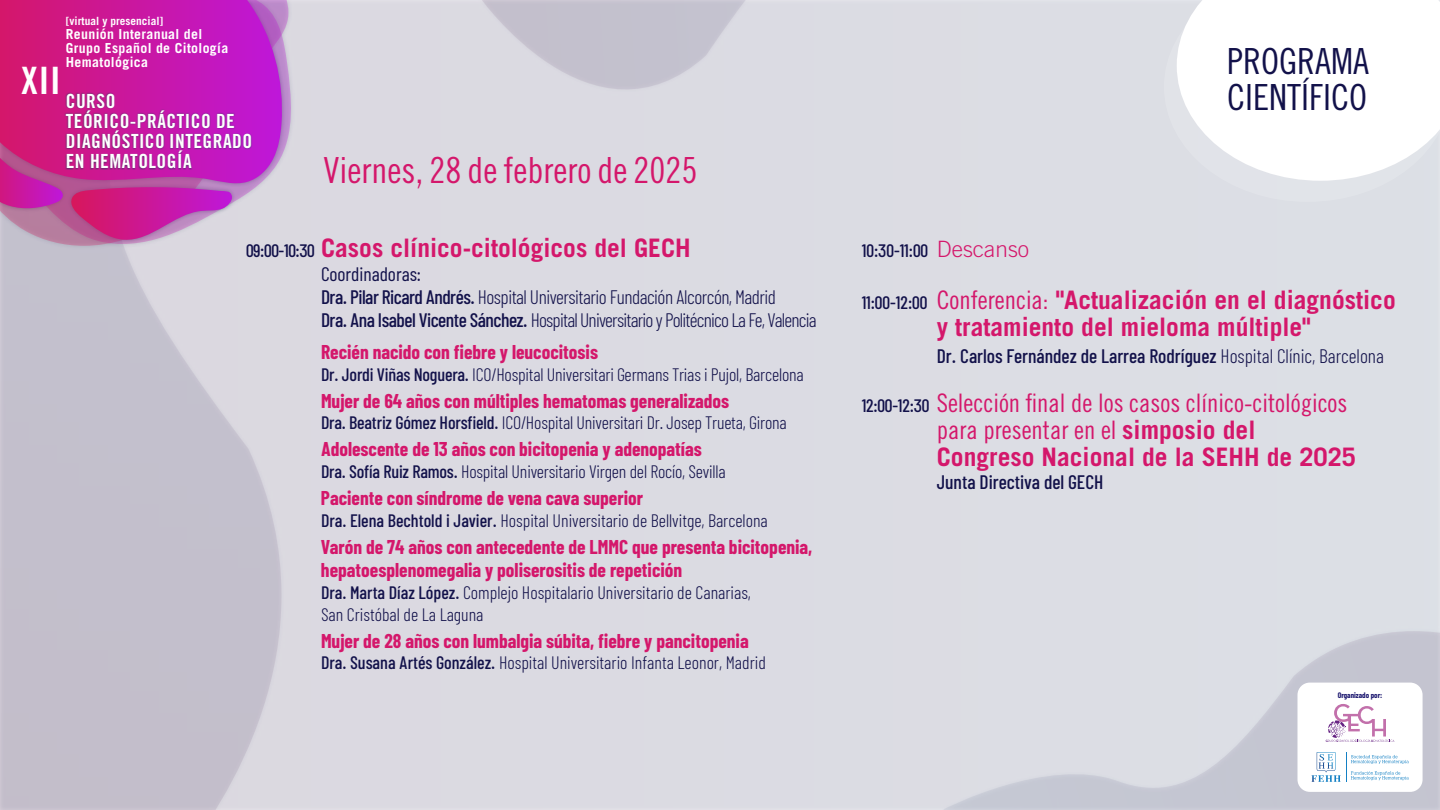
<style>
.page{position:relative;width:1440px;height:810px;background:#dbdbe3}
.page>*{position:absolute;margin:0;border:0;box-sizing:border-box;transform-origin:0 0}
.t1{font:37.72px "Trade Gothic LT Std Bd Cn 20";color:#fff}
.t2{font:36px "Trade Gothic LT Std Cn 18";color:#d4176b}
.t3{font:36px "Trade Gothic LT Std Cn 18";color:#12114a}
.t4{font:700 25.5px/27px "Trade Gothic LT Std";color:#d4176b;text-align:center}
.t5{font:25.5px/27px "Trade Gothic LT Std Cn 18";color:#d4176b}
.t6{font:700 19.5px/23.4px "Barlow Condensed";color:#d4176b}
.t7{font:300 19.5px/23.4px "Barlow Condensed";letter-spacing:-.035em;color:#12114a}
.t8{font:500 19.5px "Barlow Condensed";color:#12114a}
.t9{font:19.5px/20.1px "Trade Gothic LT Std Bd Cn 20";letter-spacing:.025em;color:#fff}
.t10{font:300 18px/21.6px "Barlow Condensed";color:#12114a}
.t11{font:500 18px "Barlow Condensed";color:#12114a}
.t12{font:700 13.88px/13.9px "Trade Gothic LT Std";letter-spacing:.025em;color:#fff}
.t13{font:700 11.32px "Trade Gothic LT Std";color:#fff}
.t14{font:700 7.8px "Barlow Condensed";color:#1e1a71}
.s1{font-family:"Barlow Condensed";font-weight:500;font-size:18px;color:#12114a}
.s2{font-weight:400}
.s3{font-weight:500}
.s4{font-family:"Trade Gothic LT Std";font-weight:300;font-size:22.5px;color:#d4176b}
.s5{font-family:"Trade Gothic LT Std Cn 18";font-weight:400}
.s6{font-weight:300}
.s7{font-family:"Trade Gothic LT Std";font-weight:700}
</style>
<div class="page">
<svg style="left:0;top:246px;width:282px;height:564px"></svg>
<svg style="left:946px;top:631px;width:494px;height:179px"></svg>
<svg style="left:482px;top:0;width:263px;height:89px"></svg>
<svg style="left:0;top:0;width:288px;height:246px"></svg>
<svg style="left:0;top:0;width:285px;height:185px;background:#c820a0"></svg>
<svg style="left:69px;top:187px;width:164px;height:54px"></svg>
<svg style="left:0;top:158px;width:63px;height:52px;background:#c22b97"></svg>
<div style="left:1298px;top:683px;width:125px;height:109px;background:#fff;border-radius:12px"></div>
<svg style="left:1326px;top:704px;width:68px;height:38px"></svg>
<svg style="left:1311px;top:752px;width:30px;height:30px"></svg>
<svg style="left:1351px;top:755px;width:58px;height:9px"></svg>
<svg style="left:1351px;top:771px;width:58px;height:9px"></svg>
<hr style="left:1346px;top:752px;width:1px;height:30px;background:#1380c4">
<svg style="left:1176px;top:0;width:264px;height:181px;background:#fafafb"></svg>
<div style="left:64px;top:92px;width:189px;height:78px;background:#264059;opacity:.66"></div>
<h1 class="t1" style="left:21px;top:57px;width:41px">XII</h1>
<p class="t13" style="left:66px;top:14px;width:99px">[virtual y presencial]</p>
<p class="t12" style="left:66px;top:27px;width:164px">Reunión Interanual del<br>Grupo Español de Citología<br>Hematológica</p>
<p class="t9" style="left:66px;top:91px;width:51px">CURSO</p>
<p class="t9" style="left:66px;top:111px;width:188px">TEÓRICO-PRÁCTICO DE<br>DIAGNÓSTICO INTEGRADO<br>EN HEMATOLOGÍA</p>
<h2 class="t2" style="left:324px;top:149px;width:375px">Viernes, 28 de febrero de 2025</h2>
<h3 class="t4" style="left:246px;top:234px;width:446px"><span class="s1">09:00-10:30</span> Casos clínico-citológicos del GECH</h3>
<p class="t7" style="left:321px;top:261px;width:497px"><span class="s2">Coordinadoras:<br></span><span class="s3">Dra. Pilar Ricard Andrés.</span> Hospital Universitario Fundación Alcorcón, Madrid<br><span class="s3">Dra. Ana Isabel Vicente Sánchez.</span> Hospital Universitario y Politécnico La Fe, Valencia</p>
<p class="t6" style="left:321px;top:340px;width:279px">Recién nacido con fiebre y leucocitosis</p>
<p class="t10" style="left:321px;top:363px;width:484px"><span class="s3">Dr. Jordi Viñas Noguera.</span> ICO/Hospital Universitari Germans Trias i Pujol, Barcelona</p>
<p class="t6" style="left:321px;top:388px;width:410px">Mujer de 64 años con múltiples hematomas generalizados</p>
<p class="t10" style="left:321px;top:412px;width:467px"><span class="s3">Dra. Beatriz Gómez Horsfield.</span> ICO/Hospital Universitari Dr. Josep Trueta, Girona</p>
<p class="t6" style="left:321px;top:437px;width:382px">Adolescente de 13 años con bicitopenia y adenopatías</p>
<p class="t10" style="left:321px;top:460px;width:406px"><span class="s3">Dra. Sofía Ruiz Ramos.</span> Hospital Universitario Virgen del Rocío, Sevilla</p>
<p class="t6" style="left:321px;top:486px;width:324px">Paciente con síndrome de vena cava superior</p>
<p class="t10" style="left:321px;top:509px;width:448px"><span class="s3">Dra. Elena Bechtold i Javier.</span> Hospital Universitario de Bellvitge, Barcelona</p>
<p class="t6" style="left:321px;top:535px;width:493px">Varón de 74 años con antecedente de LMMC que presenta bicitopenia, hepatoesplenomegalia y poliserositis de repetición</p>
<p class="t10" style="left:321px;top:581px;width:432px"><span class="s3">Dra. Marta Díaz López.</span> Complejo Hospitalario Universitario de Canarias,<br>San Cristóbal de La Laguna</p>
<p class="t6" style="left:321px;top:628px;width:429px">Mujer de 28 años con lumbalgia súbita, fiebre y pancitopenia</p>
<p class="t10" style="left:321px;top:652px;width:446px"><span class="s3">Dra. Susana Artés González.</span> Hospital Universitario Infanta Leonor, Madrid</p>
<h2 class="t3" style="left:1227px;top:40px;width:143px">PROGRAMA</h2>
<h2 class="t3" style="left:1227px;top:76px;width:141px">CIENTÍFICO</h2>
<p class="t11" style="left:862px;top:239px;width:169px">10:30-11:00 <span class="s4">Descanso</span></p>
<h3 class="t4" style="left:862px;top:286px;width:536px"><span class="s1">11:00-12:00</span> <span class="s5">Conferencia:</span> "Actualización en el diagnóstico y tratamiento del mieloma múltiple"</h3>
<p class="t8" style="left:937px;top:344px;width:449px">Dr. Carlos Fernández de Larrea Rodríguez <span class="s6">Hospital Clínic, Barcelona</span></p>
<h3 class="t5" style="left:937px;top:389px;width:412px;text-indent:-75px"><span class="s1">12:00-12:30</span> Selección final de los casos clínico-citológicos para presentar en el <span class="s7">simposio del</span></h3>
<h3 class="t4" style="left:937px;top:443px;width:421px">Congreso Nacional de la SEHH de 2025</h3>
<p class="t8" style="left:937px;top:470px;width:168px">Junta Directiva del GECH</p>
<p class="t14" style="left:1338px;top:690px;width:46px">Organizado por:</p>
</div>
